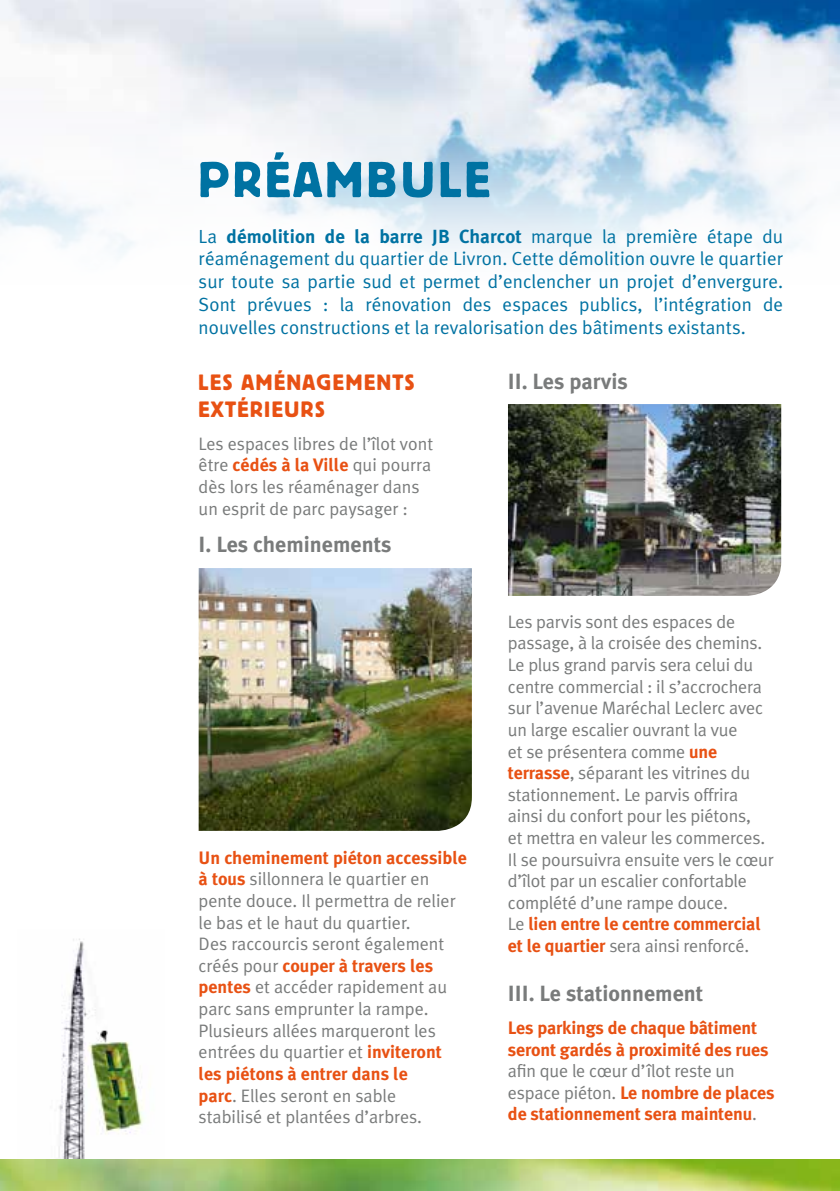
<style>
.page{position:relative;width:840px;height:1191px;background:#fff}
.page>*{position:absolute;margin:0;border:0;box-sizing:border-box;transform-origin:0 0}
.t1{font:50px "Block BE";letter-spacing:.08em;color:#0072a2}
.t2{font:700 22px "Meta Plus";color:#797b7b}
.t3{font:22px/26.4px "Block BE";letter-spacing:.08em;color:#e85113}
.t4{font:19px/22.8px "Meta Plus Normal";letter-spacing:.005em;color:#0072a2;text-align:justify}
.t5{font:700 19px "Meta Plus";letter-spacing:.005em;color:#0072a2}
.t6{font:18px/21.6px "Meta Plus Normal";letter-spacing:-.01em;color:#797b7b}
.t7{font:700 18px/21.6px "Meta Plus";letter-spacing:-.01em;color:#e85113}
.s1{font-family:"Meta Plus Normal";font-weight:400}
.s2{font-family:"Meta Plus";font-weight:700;color:#e85113}
.s3{font-family:"Meta Plus Normal";font-weight:400;color:#797b7b}
</style>
<div class="page">
<img style="left:59px;top:938px;width:85px;height:221px">
<img style="left:0;top:0;width:839px;height:255px">
<img style="left:198px;top:568px;width:273px;height:263px">
<img style="left:508px;top:404px;width:272px;height:192px">
<img style="left:0;top:1159px;width:839px;height:32px">
<h1 class="t1" style="left:198px;top:152px;width:292px">PRÉAMBULE</h1>
<p class="t5" style="left:198px;top:225px;width:585px"><span class="s1">La</span> démolition de la barre JB Charcot <span class="s1">marque la première étape du</span></p>
<p class="t4" style="left:198px;top:247px;width:585px">réaménagement du quartier de Livron. Cette démolition ouvre le quartier sur toute sa partie sud et permet d’enclencher un projet d’envergure.<br>Sont prévues : la rénovation des espaces publics, l’intégration de nouvelles constructions et la revalorisation des bâtiments existants.</p>
<p class="t3" style="left:198px;top:369px;width:217px">LES AMÉNAGEMENTS<br>EXTÉRIEURS</p>
<p class="t6" style="left:198px;top:432px;width:236px">Les espaces libres de l’îlot vont être <span class="s2">cédés à la Ville</span> qui pourra dès lors les réaménager dans un esprit de parc paysager :</p>
<p class="t2" style="left:198px;top:532px;width:194px">I. Les cheminements</p>
<p class="t2" style="left:507px;top:368px;width:121px">II. Les parvis</p>
<p class="t7" style="left:198px;top:846px;width:270px">Un cheminement piéton accessible</p>
<p class="t6" style="left:198px;top:868px;width:258px"><span class="s2">à tous</span> sillonnera le quartier en pente douce. Il permettra de relier le bas et le haut du quartier.<br>Des raccourcis seront également</p>
<p class="t7" style="left:198px;top:954px;width:236px"><span class="s3">créés pour</span> couper à travers les</p>
<p class="t6" style="left:198px;top:976px;width:250px"><span class="s2">pentes</span> et accéder rapidement au parc sans emprunter la rampe.<br>Plusieurs allées marqueront les entrées du quartier et <span class="s2">inviteront</span></p>
<p class="t7" style="left:198px;top:1062px;width:211px">les piétons à entrer dans le</p>
<p class="t6" style="left:198px;top:1084px;width:225px"><span class="s2">parc</span>. Elles seront en sable stabilisé et plantées d’arbres.</p>
<p class="t6" style="left:507px;top:610px;width:267px">Les parvis sont des espaces de passage, à la croisée des chemins.<br>Le plus grand parvis sera celui du centre commercial : il s’accrochera sur l’avenue Maréchal Leclerc avec un large escalier ouvrant la vue<br>et se présentera comme <span class="s2">une terrasse</span>, séparant les vitrines du stationnement. Le parvis offrira ainsi du confort pour les piétons,<br>et mettra en valeur les commerces.<br>Il se poursuivra ensuite vers le cœur d’îlot par un escalier confortable complété d’une rampe douce.</p>
<p class="t7" style="left:507px;top:913px;width:254px"><span class="s3">Le</span> lien entre le centre commercial</p>
<p class="t6" style="left:507px;top:934px;width:243px"><span class="s2">et le quartier</span> sera ainsi renforcé.</p>
<p class="t2" style="left:507px;top:980px;width:197px">III. Le stationnement</p>
<p class="t7" style="left:507px;top:1017px;width:262px">Les parkings de chaque bâtiment seront gardés à proximité des rues</p>
<p class="t6" style="left:507px;top:1060px;width:228px">afin que le cœur d’îlot reste un</p>
<p class="t7" style="left:507px;top:1081px;width:268px"><span class="s3">espace piéton.</span> Le nombre de places de stationnement sera maintenu<span class="s3">.</span></p>
</div>
